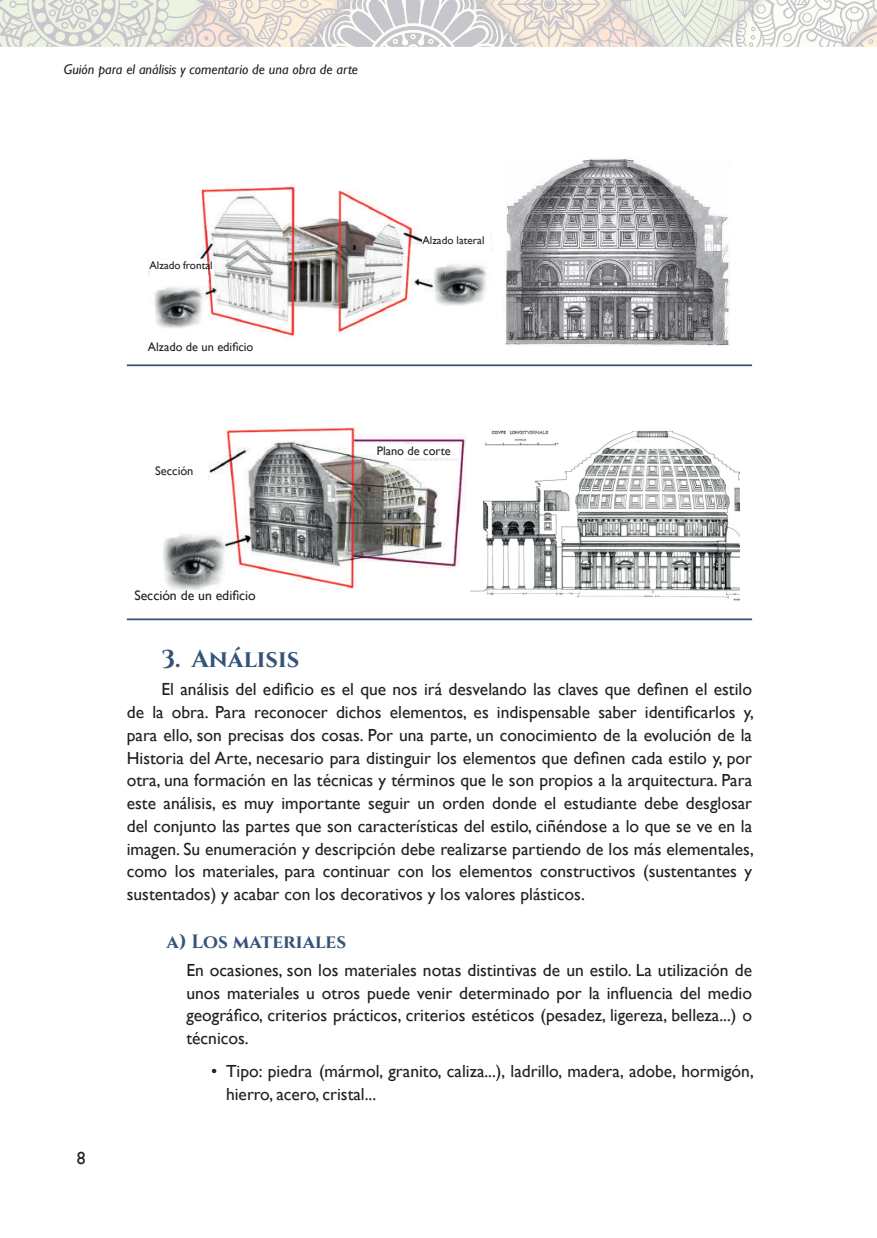
<style>
.page{position:relative;width:877px;height:1238px;background:#fff}
.page>*{position:absolute;margin:0;border:0;box-sizing:border-box;transform-origin:0 0}
.t1{font:700 24.5px "Cinzel";color:#355378}
.t2{font:700 19.25px "Cinzel";color:#355378}
.t3{font:17.5px/22.8px "Gill Sans";color:#231f20;text-align:justify}
.t4{font:italic 14px "Gill Sans";color:#231f20}
.t5{font:13.83px "Gill Sans";color:#231f20}
.t6{font:12.42px "Gill Sans";color:#231f20}
.t7{font:11.2px "Gill Sans";color:#231f20}
</style>
<div class="page">
<hr style="left:127px;top:364px;width:319px;height:2px;background:#355378">
<hr style="left:446px;top:364px;width:306px;height:2px;background:#355378">
<img style="left:154px;top:185px;width:338px;height:154px">
<div style="left:422px;top:229px;width:68px;height:22px;background:#fff"></div>
<svg style="left:149px;top:253px;width:65px;height:31px"></svg>
<img style="left:505px;top:159px;width:224px;height:187px">
<hr style="left:127px;top:618px;width:625px;height:2px;background:#355378">
<img style="left:163px;top:427px;width:303px;height:163px">
<div style="left:141px;top:456px;width:66px;height:28px;background:#fff"></div>
<div style="left:377px;top:444px;width:82px;height:13px;background:#fff"></div>
<img style="left:470px;top:430px;width:269px;height:171px">
<svg style="left:0;top:0;width:877px;height:47px;background:#e1dfd9"></svg>
<p class="t4" style="left:64px;top:61px;width:296px">Guión para el análisis y comentario de una obra de arte</p>
<p class="t7" style="left:149px;top:258px;width:65px">Alzado frontal</p>
<p class="t6" style="left:148px;top:339px;width:107px">Alzado de un edificio</p>
<p class="t6" style="left:155px;top:463px;width:40px">Sección</p>
<p class="t5" style="left:134px;top:587px;width:123px">Sección de un edificio</p>
<p class="t7" style="left:422px;top:234px;width:63px">Alzado lateral</p>
<p class="t6" style="left:377px;top:443px;width:75px">Plano de corte</p>
<p class="t3" style="left:77px;top:1146px;width:10px">8</p>
<h1 class="t1" style="left:161px;top:644px;width:139px">3. Análisis</h1>
<p class="t3" style="left:127px;top:678px;width:628px;text-indent:35px">El análisis del edificio es el que nos irá desvelando las claves que definen el estilo de la obra. Para reconocer dichos elementos, es indispensable saber identificarlos y, para ello, son precisas dos cosas. Por una parte, un conocimiento de la evolución de la Historia del Arte, necesario para distinguir los elementos que definen cada estilo y, por otra, una formación en las técnicas y términos que le son propios a la arquitectura. Para este análisis, es muy importante seguir un orden donde el estudiante debe desglosar del conjunto las partes que son características del estilo, ciñéndose a lo que se ve en la imagen. Su enumeración y descripción debe realizarse partiendo de los más elementales, como los materiales, para continuar con los elementos constructivos (sustentantes y sustentados) y acabar con los decorativos y los valores plásticos.</p>
<p class="t2" style="left:166px;top:929px;width:181px">a) Los materiales</p>
<p class="t3" style="left:186px;top:958px;width:567px">En ocasiones, son los materiales notas distintivas de un estilo. La utilización de unos materiales u otros puede venir determinado por la influencia del medio geográfico, criterios prácticos, criterios estéticos (pesadez, ligereza, belleza...) o técnicos.</p>
<p class="t3" style="left:226px;top:1059px;width:529px;text-indent:-15px">• Tipo: piedra (mármol, granito, caliza...), ladrillo, madera, adobe, hormigón, hierro, acero, cristal...</p>
</div>
